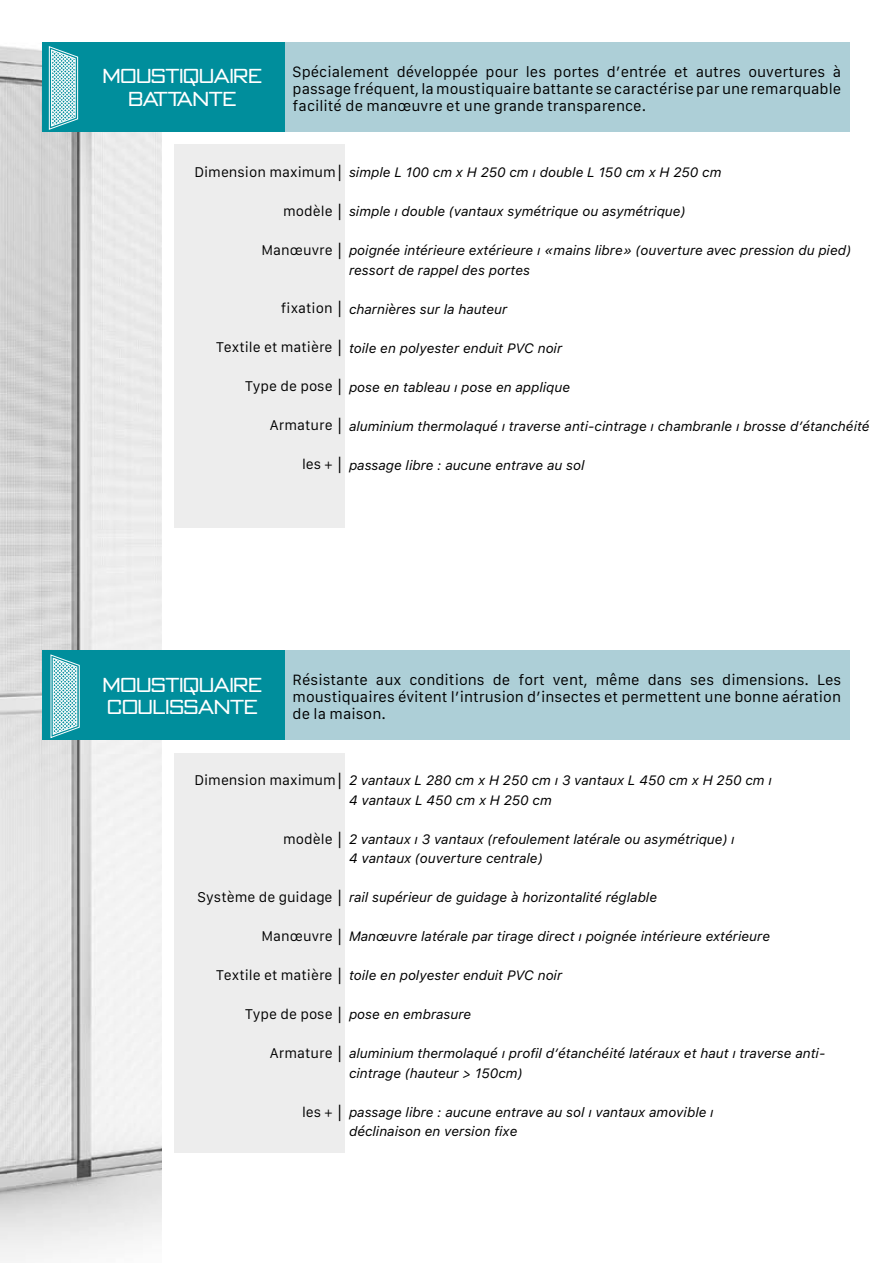
<style>
.page{position:relative;width:893px;height:1263px;background:#fff}
.page>*{position:absolute;margin:0;border:0;box-sizing:border-box;transform-origin:0 0}
.t1{font:300 18px/22.5px "OPTI Bank Gothic";color:#fff;text-align:center}
.t2{font:14.25px/17.1px "Galvji";color:#000;text-align:justify}
.t3{font:italic 13.5px/19.5px "Galvji";color:#000}
.s1{font-style:normal}
.s2{font-family:"Arial";font-style:normal}
</style>
<div class="page">
<img style="left:0;top:42px;width:162px;height:1219px">
<div style="left:284px;top:43px;width:566px;height:89px;background:#adcfd7"></div>
<div style="left:174px;top:753px;width:170px;height:399px;background:#ededed"></div>
<div style="left:284px;top:651px;width:566px;height:89px;background:#adcfd7"></div>
<div style="left:43px;top:43px;width:242px;height:89px;background:#008e9c"></div>
<svg style="left:49px;top:46px;width:29px;height:84px"></svg>
<div style="left:43px;top:651px;width:242px;height:89px;background:#008e9c"></div>
<div style="left:174px;top:145px;width:170px;height:383px;background:#ededed"></div>
<svg style="left:50px;top:654px;width:30px;height:84px"></svg>
<h1 class="t1" style="left:103px;top:64px;width:161px">MOUSTIQUAIRE<br>BATTANTE</h1>
<p class="t2" style="left:293px;top:64px;width:550px">Spécialement développée pour les portes d’entrée et autres ouvertures à passage fréquent, la moustiquaire battante se caractérise par une remarquable facilité de manœuvre et une grande transparence.</p>
<p class="t3" style="left:194px;top:163px;width:528px"><span class="s1">Dimension maximum</span><span class="s2">│</span> simple L 100 cm x H 250 cm ı double L 150 cm x H 250 cm</p>
<p class="t3" style="left:283px;top:202px;width:403px"><span class="s1">modèle</span> <span class="s2">│</span> simple ı double (vantaux symétrique ou asymétrique)</p>
<p class="t3" style="left:349px;top:241px;width:503px;text-indent:-87px"><span class="s1">Manœuvre</span> <span class="s2">│</span> poignée intérieure extérieure ı «mains libre» (ouverture avec pression du pied) ressort de rappel des portes</p>
<p class="t3" style="left:281px;top:299px;width:228px"><span class="s1">fixation</span> <span class="s2">│</span> charnières sur la hauteur</p>
<p class="t3" style="left:216px;top:338px;width:347px"><span class="s1">Textile et matière</span> <span class="s2">│</span> toile en polyester enduit PVC noir</p>
<p class="t3" style="left:245px;top:377px;width:326px"><span class="s1">Type de pose</span> <span class="s2">│</span> pose en tableau ı pose en applique</p>
<p class="t3" style="left:270px;top:416px;width:601px"><span class="s1">Armature</span> <span class="s2">│</span> aluminium thermolaqué ı traverse anti-cintrage ı chambranle ı brosse d’étanchéité</p>
<p class="t3" style="left:302px;top:455px;width:284px"><span class="s1">les +</span> <span class="s2">│</span> passage libre : aucune entrave au sol</p>
<h1 class="t1" style="left:103px;top:673px;width:161px;text-align:left">MOUSTIQUAIRE<br>COULISSANTE</h1>
<p class="t2" style="left:293px;top:672px;width:550px">Résistante aux conditions de fort vent, même dans ses dimensions. Les moustiquaires évitent l’intrusion d’insectes et permettent une bonne aération de la maison.</p>
<p class="t3" style="left:349px;top:771px;width:424px;text-indent:-154px"><span class="s1">Dimension maximum</span><span class="s2">│</span> 2 vantaux L 280 cm x H 250 cm ı 3 vantaux L 450 cm x H 250 cm ı<br>4 vantaux L 450 cm x H 250 cm</p>
<p class="t3" style="left:349px;top:829px;width:387px;text-indent:-65px"><span class="s1">modèle</span> <span class="s2">│</span> 2 vantaux ı 3 vantaux (refoulement latérale ou asymétrique) ı<br>4 vantaux (ouverture centrale)</p>
<p class="t3" style="left:198px;top:888px;width:461px"><span class="s1">Système de guidage</span> <span class="s2">│</span> rail supérieur de guidage à horizontalité réglable</p>
<p class="t3" style="left:262px;top:927px;width:510px"><span class="s1">Manœuvre</span> <span class="s2">│</span> Manœuvre latérale par tirage direct ı poignée intérieure extérieure</p>
<p class="t3" style="left:216px;top:966px;width:347px"><span class="s1">Textile et matière</span> <span class="s2">│</span> toile en polyester enduit PVC noir</p>
<p class="t3" style="left:245px;top:1005px;width:227px"><span class="s1">Type de pose</span> <span class="s2">│</span> pose en embrasure</p>
<p class="t3" style="left:349px;top:1044px;width:478px;text-indent:-79px"><span class="s1">Armature</span> <span class="s2">│</span> aluminium thermolaqué ı profil d’étanchéité latéraux et haut ı traverse anti&shy;cintrage (hauteur &gt; 150cm)</p>
<p class="t3" style="left:349px;top:1102px;width:366px;text-indent:-47px"><span class="s1">les +</span> <span class="s2">│</span> passage libre : aucune entrave au sol ı vantaux amovible ı déclinaison en version fixe</p>
</div>
